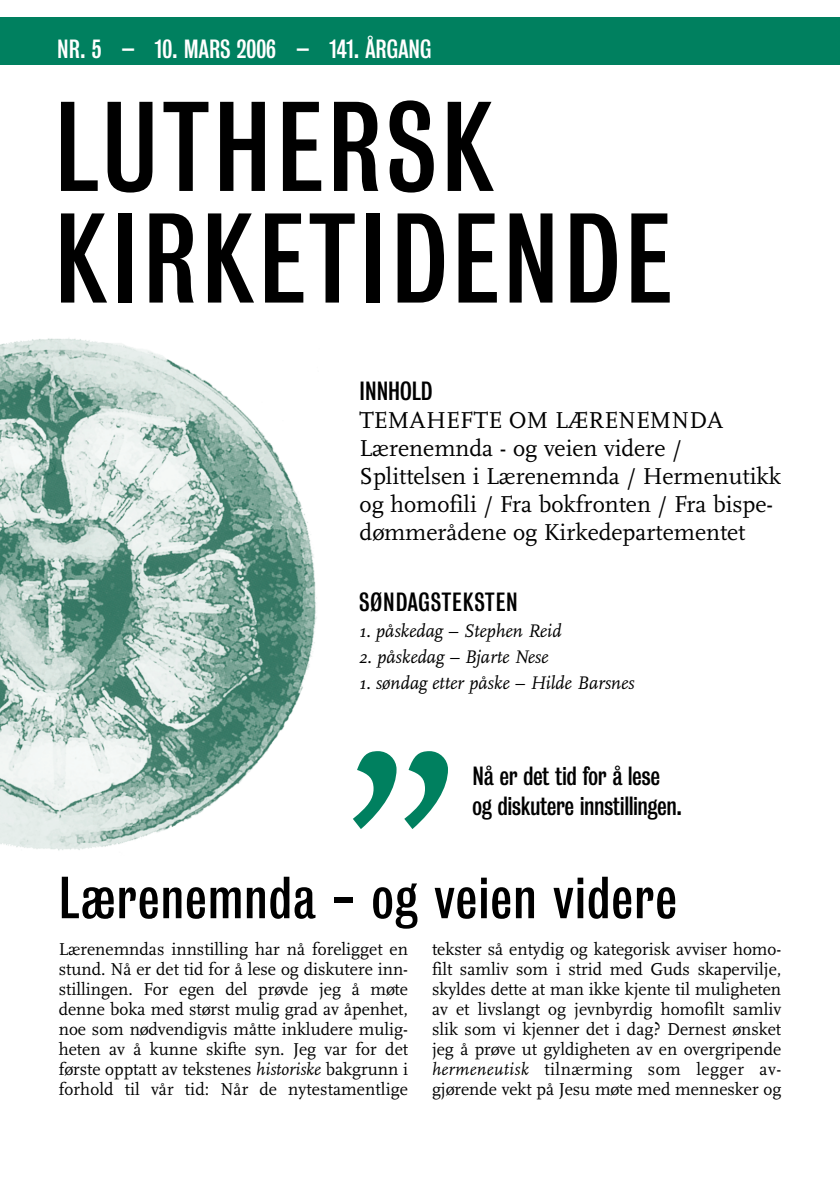
<style>
.page{position:relative;width:840px;height:1191px;background:#fff}
.page>*{position:absolute;margin:0;border:0;box-sizing:border-box;transform-origin:0 0}
.t1{font:330px "Scala";color:#00805f}
.t2{font:116px/111.6px "Bureau Grotesque Three Three";letter-spacing:.04em;color:#000}
.t3{font:54px "Bureau Grotesque Three Three";letter-spacing:.04em;color:#000}
.t4{font:24px/28px "Scala";color:#000}
.t5{font:24px/30px "Bureau Grotesque Three Three";letter-spacing:.005em;color:#000}
.t6{font:24px "Bureau Grotesque Three Three";letter-spacing:.005em;color:#fff}
.t7{font:24px "Bureau Grotesque Three Three";letter-spacing:.04em;color:#000}
.t8{font:italic 19px "Scala";letter-spacing:-.005em;color:#000}
.t9{font:18px/20px "Scala";letter-spacing:.005em;color:#000;text-align:justify}
.s1{font-style:italic}
</style>
<div class="page">
<img style="left:0;top:338px;width:317px;height:513px">
<div style="left:0;top:17px;width:839px;height:47px;background:#00805f"></div>
<h3 class="t6" style="left:57px;top:35px;width:375px">NR. 5 – 10. MARS 2006 – 141. ÅRGANG</h3>
<h2 class="t2" style="left:54px;top:95px;width:618px">LUTHERSK<br>KIRKETIDENDE</h2>
<h3 class="t5" style="left:359px;top:376px;width:74px">INNHOLD</h3>
<h3 class="t4" style="left:359px;top:405px;width:422px">TEMAHEFTE OM LÆRENEMNDA Lærenemnda - og veien videre / Splittelsen i Lærenemnda / Hermenutikk og homofili / Fra bokfronten / Fra bispe&shy;dømmerådene og Kirkedepartementet</h3>
<h3 class="t7" style="left:359px;top:588px;width:160px">SØNDAGSTEKSTEN</h3>
<p class="t8" style="left:359px;top:619px;width:204px">1. påskedag – Stephen Reid</p>
<p class="t8" style="left:359px;top:645px;width:190px">2. påskedag – Bjarte Nese</p>
<p class="t8" style="left:359px;top:671px;width:276px">1. søndag etter påske – Hilde Barsnes</p>
<h1 class="t1" style="left:335px;top:478px;width:134px">„</h1>
<h3 class="t5" style="left:472px;top:762px;width:211px">Nå er det tid for å lese og diskutere innstillingen.</h3>
<h3 class="t3" style="left:59px;top:868px;width:619px">Lærenemnda - og veien videre</h3>
<p class="t9" style="left:59px;top:939px;width:350px">Lærenemndas innstilling har nå foreligget en stund. Nå er det tid for å lese og diskutere inn&shy;stillingen. For egen del prøvde jeg å møte denne boka med størst mulig grad av åpenhet, noe som nødvendigvis måtte inkludere mulig&shy;heten av å kunne skifte syn. Jeg var for det første opptatt av tekstenes <span class="s1">historiske</span> bakgrunn i forhold til vår tid: Når de nytestamentlige</p>
<p class="t9" style="left:432px;top:939px;width:350px">tekster så entydig og kategorisk avviser homo&shy;filt samliv som i strid med Guds skapervilje, skyldes dette at man ikke kjente til muligheten av et livslangt og jevnbyrdig homofilt samliv slik som vi kjenner det i dag? Dernest ønsket jeg å prøve ut gyldigheten av en overgripende <span class="s1">hermeneutisk</span> tilnærming som legger av&shy;gjørende vekt på Jesu møte med mennesker og</p>
</div>
